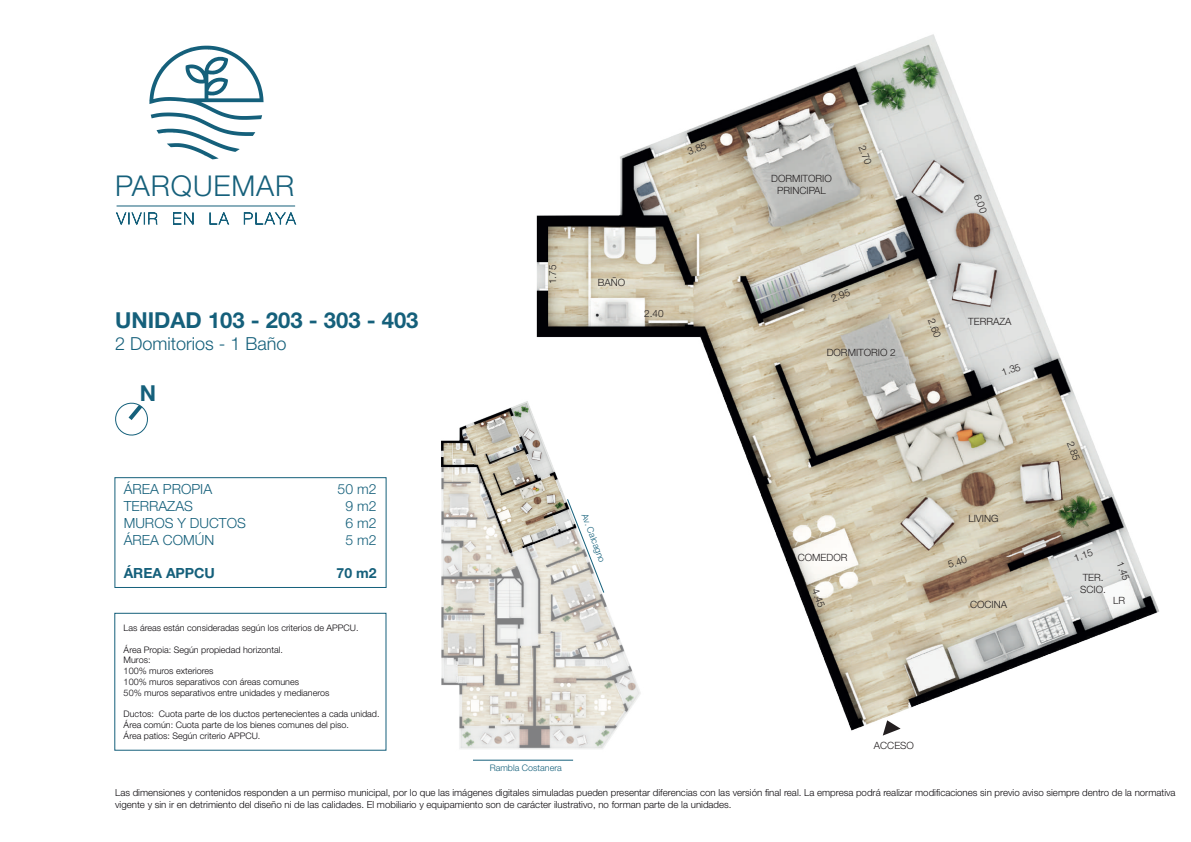
<style>
.page{position:relative;width:1191px;height:842px;background:#fff}
.page>*{position:absolute;margin:0;border:0;box-sizing:border-box;transform-origin:0 0}
.t1{font:300 28.7px "Helvetica Neue";letter-spacing:.03em;color:#15607b}
.t2{font:700 22px "Helvetica Neue";color:#15607b}
.t3{font:300 18px "Helvetica Neue";color:#15607b}
.t4{font:300 14px/16.8px "Helvetica Neue";color:#15607b}
.t5{font:700 14px "Helvetica Neue";color:#15607b}
.t6{font:300 10px/12px "Helvetica Neue";color:#231f20;text-align:center}
.t7{font:300 9.7px/11.6px "Helvetica Neue";color:#0c090d}
.t8{font:300 9px/10.8px "Helvetica Neue";color:#0c090d}
.t9{font:300 9px "Helvetica Neue";color:#15607b}
</style>
<div class="page">
<img style="left:459px;top:741px;width:149px;height:8px">
<img style="left:248px;top:34px;width:911px;height:707px">
<img style="left:379px;top:398px;width:222px;height:157px">
<div style="left:114px;top:477px;width:272px;height:111px;border:1px solid #15607b"></div>
<svg style="left:149px;top:46px;width:114px;height:113px"></svg>
<hr style="left:117px;top:205px;width:178px;height:1px;background:#15607b">
<svg style="left:116px;top:212px;width:41px;height:13px"></svg>
<svg style="left:173px;top:212px;width:20px;height:13px"></svg>
<svg style="left:210px;top:212px;width:19px;height:12px"></svg>
<svg style="left:244px;top:211px;width:52px;height:13px"></svg>
<svg style="left:882px;top:720px;width:18px;height:16px"></svg>
<div style="left:114px;top:613px;width:272px;height:138px;border:1px solid #15607b"></div>
<svg style="left:115px;top:402px;width:33px;height:34px"></svg>
<hr style="left:473px;top:760px;width:100px;height:1px;background:#15607b">
<svg style="left:567px;top:499px;width:37px;height:94px"></svg>
<h1 class="t1" style="left:115px;top:168px;width:181px">PARQUEMAR</h1>
<h2 class="t2" style="left:115px;top:306px;width:305px">UNIDAD 103 - 203 - 303 - 403</h2>
<h3 class="t3" style="left:115px;top:333px;width:173px">2 Domitorios - 1 Baño</h3>
<h2 class="t2" style="left:140px;top:380px;width:18px">N</h2>
<h3 class="t4" style="left:124px;top:481px;width:124px">ÁREA PROPIA<br>TERRAZAS<br>MUROS Y DUCTOS<br>ÁREA COMÚN</h3>
<h3 class="t5" style="left:124px;top:565px;width:93px">ÁREA APPCU</h3>
<h3 class="t4" style="left:338px;top:481px;width:40px;text-align:center">50 m2<br>9 m2<br>6 m2<br>5 m2</h3>
<h3 class="t5" style="left:336px;top:565px;width:41px">70 m2</h3>
<p class="t8" style="left:124px;top:622px;width:236px">Las áreas están consideradas según los criterios de APPCU.</p>
<p class="t8" style="left:124px;top:644px;width:207px">Área Propia: Según propiedad horizontal.<br>Muros:<br>100% muros exteriores<br>100% muros separativos con áreas comunes<br>50% muros separativos entre unidades y medianeros</p>
<p class="t8" style="left:124px;top:709px;width:257px">Ductos: Cuota parte de los ductos pertenecientes a cada unidad.<br>Área común: Cuota parte de los bienes comunes del piso.<br>Área patios: Según criterio APPCU.</p>
<p class="t6" style="left:686px;top:146px;width:21px;rotate:-20deg">3.85</p>
<p class="t6" style="left:546px;top:284px;width:21px;rotate:-90deg">1.75</p>
<p class="t6" style="left:598px;top:276px;width:29px">BAÑO</p>
<p class="t6" style="left:644px;top:307px;width:21px">2.40</p>
<p class="t9" style="left:589px;top:512px;width:52px;rotate:69deg">Av. Calcagno</p>
<p class="t9" style="left:490px;top:762px;width:74px">Rambla Costanera</p>
<p class="t6" style="left:771px;top:172px;width:62px">DORMITORIO<br>PRINCIPAL</p>
<p class="t6" style="left:867px;top:143px;width:21px;rotate:69deg">2.70</p>
<p class="t6" style="left:829px;top:293px;width:21px;rotate:-20deg">2.95</p>
<p class="t6" style="left:826px;top:346px;width:71px">DORMITORIO 2</p>
<p class="t6" style="left:983px;top:192px;width:21px;rotate:69deg">6.00</p>
<p class="t6" style="left:937px;top:317px;width:21px;rotate:69deg">2.60</p>
<p class="t6" style="left:968px;top:315px;width:45px">TERRAZA</p>
<p class="t6" style="left:999px;top:367px;width:21px;rotate:-20deg">1.35</p>
<p class="t6" style="left:797px;top:552px;width:51px">COMEDOR</p>
<p class="t6" style="left:821px;top:587px;width:21px;rotate:69deg">4.45</p>
<p class="t6" style="left:968px;top:512px;width:32px">LIVING</p>
<p class="t6" style="left:946px;top:559px;width:21px;rotate:-20deg">5.40</p>
<p class="t6" style="left:970px;top:598px;width:39px">COCINA</p>
<p class="t6" style="left:1075px;top:440px;width:21px;rotate:69deg">2.85</p>
<p class="t6" style="left:1072px;top:553px;width:21px;rotate:-20deg">1.15</p>
<p class="t6" style="left:1080px;top:571px;width:27px;text-align:left">TER.<br>SCIO.</p>
<p class="t6" style="left:1125px;top:560px;width:21px;rotate:69deg">1.45</p>
<p class="t6" style="left:1113px;top:594px;width:14px">LR</p>
<p class="t6" style="left:874px;top:739px;width:42px">ACCESO</p>
<p class="t7" style="left:115px;top:786px;width:1062px">Las dimensiones y contenidos responden a un permiso municipal, por lo que las imágenes digitales simuladas pueden presentar diferencias con las versión final real. La empresa podrá realizar modificaciones sin previo aviso siempre dentro de la normativa vigente y sin ir en detrimiento del diseño ni de las calidades. El mobiliario y equipamiento son de carácter ilustrativo, no forman parte de la unidades.</p>
</div>
